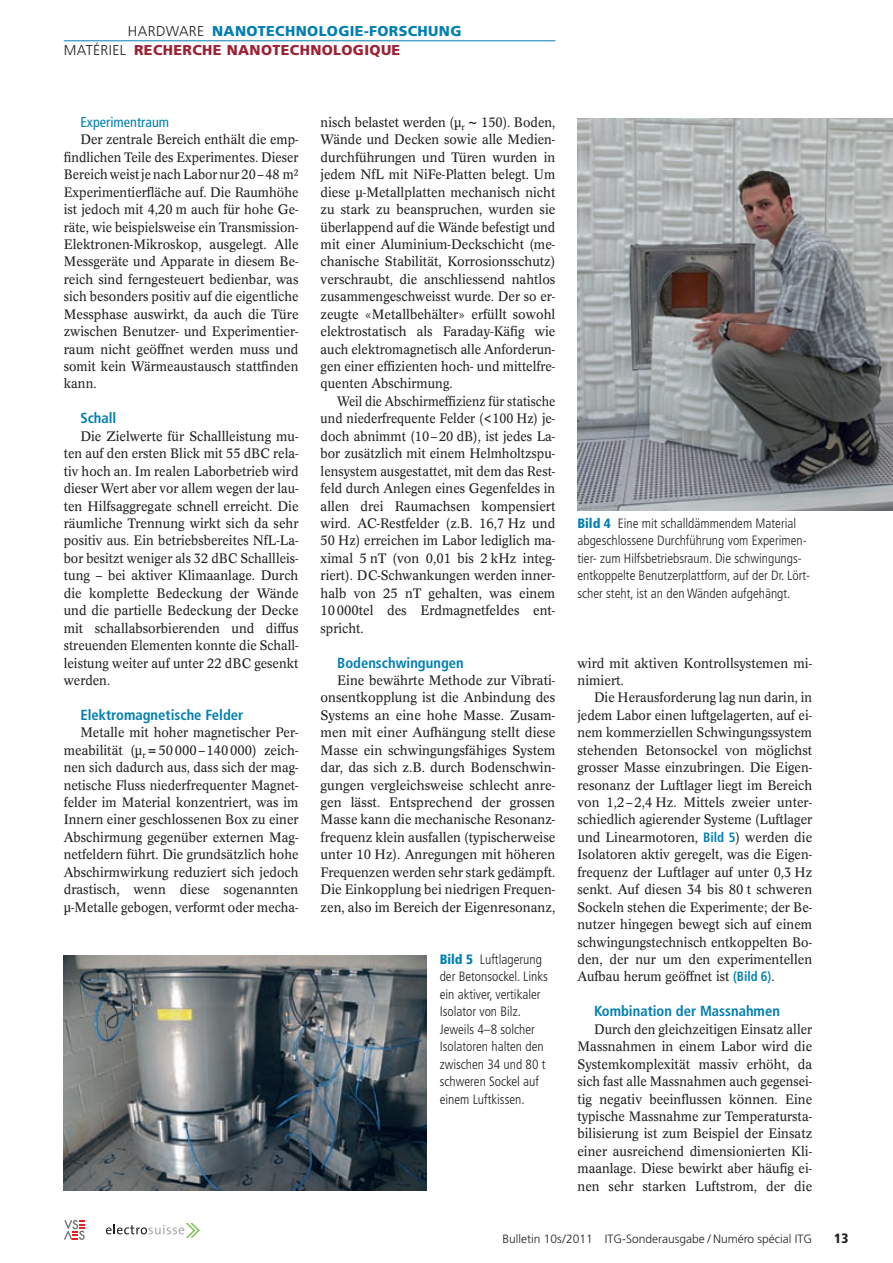
<style>
.page{position:relative;width:893px;height:1263px;background:#fff}
.page>*{position:absolute;margin:0;border:0;box-sizing:border-box;transform-origin:0 0}
.t1{font:700 condensed 14.7px "Frutiger LT Std";color:#007fb1}
.t2{font:900 14.25px/19.2px "Frutiger LT Std";letter-spacing:.025em;color:#9f2033}
.t3{font:condensed 14.25px "Frutiger LT Std";color:#007fb1}
.t4{font:13.5px/17.4px "Concorde BQ";color:#231f20;text-align:justify;scale:.95 1}
.t5{font:13.5px/17.4px "Concorde BQ";color:#231f20;text-align:justify;scale:.94 1}
.t6{font:13.5px/17.4px "Concorde BQ";color:#231f20;text-align:justify}
.t7{font:13.5px/17.4px "Concorde BQ";color:#231f20;text-align:justify;scale:.96 1}
.t8{font:13.5px/17.4px "Concorde BQ";color:#231f20;text-align:justify;scale:.91 1}
.t9{font:300 condensed 13.5px/17.4px "Frutiger LT Std";color:#231f20}
.t10{font:900 condensed 13.5px "Frutiger LT Std";color:#231f20}
.t11{font:300 12px "Frutiger LT Std";color:#231f20}
.s1{font-weight:300;color:#231f20}
.s2{color:#007fb1}
.s3{font-weight:900;color:#007fb1}
.s4{font-family:"Frutiger LT Std";font-weight:700;font-stretch:condensed;color:#007fb1}
</style>
<div class="page">
<hr style="left:64px;top:40px;width:491px;height:1px;background:#007fb1">
<svg style="left:106px;top:1223px;width:94px;height:15px"></svg>
<svg style="left:64px;top:1220px;width:21px;height:20px"></svg>
<img style="left:577px;top:118px;width:316px;height:392px">
<img style="left:64px;top:955px;width:363px;height:236px">
<p class="t2" style="left:64px;top:22px;width:399px;text-indent:64px"><span class="s1">Hardware</span> <span class="s2">NANOTECHNOLOGIE-FORSCHUNG<br></span><span class="s1">Matériel</span> RECHERCHE NANOTECHNOLOGIQUE</p>
<p class="t3" style="left:80px;top:114px;width:90px">Experimentraum</p>
<p class="t4" style="left:64px;top:131px;width:249px;text-indent:17px">Der zentrale Bereich enthält die emp&shy;findlichen Teile des Experimentes. Dieser Bereich weist je nach Labor nur 20 – 48 m²<br>Experimentierfläche auf. Die Raumhöhe ist jedoch mit 4,20 m auch für hohe Ge&shy;räte, wie beispielsweise ein Transmission-Elektronen-Mikroskop, ausgelegt. Alle Messgeräte und Apparate in diesem Be&shy;reich sind ferngesteuert bedienbar, was sich besonders positiv auf die eigentliche Messphase auswirkt, da auch die Türe zwischen Benutzer- und Experimentier&shy;raum nicht geöffnet werden muss und somit kein Wärmeaustausch stattfinden kann.</p>
<p class="t1" style="left:80px;top:409px;width:38px">Schall</p>
<p class="t7" style="left:64px;top:427px;width:246px;text-indent:17px">Die Zielwerte für Schallleistung mu&shy;ten auf den ersten Blick mit 55 dBC rela&shy;tiv hoch an. Im realen Laborbetrieb wird dieser Wert aber vor allem wegen der lau&shy;ten Hilfsaggregate schnell erreicht. Die räumliche Trennung wirkt sich da sehr positiv aus. Ein betriebsbereites NfL-La&shy;bor besitzt weniger als 32 dBC Schallleis&shy;tung – bei aktiver Klimaanlage. Durch die komplette Bedeckung der Wände und die partielle Bedeckung der Decke mit schallabsorbierenden und diffus streuenden Elementen konnte die Schall&shy;leistung weiter auf unter 22 dBC gesenkt werden.</p>
<p class="t1" style="left:80px;top:706px;width:164px">Elektromagnetische Felder</p>
<p class="t4" style="left:64px;top:724px;width:249px;text-indent:17px">Metalle mit hoher magnetischer Per&shy;meabilität (µ<sub>r</sub> = 50 000 – 140 000) zeich&shy;nen sich dadurch aus, dass sich der mag&shy;netische Fluss niederfrequenter Magnet&shy;felder im Material konzentriert, was im Innern einer geschlossenen Box zu einer Abschirmung gegenüber externen Mag&shy;netfeldern führt. Die grundsätzlich hohe Abschirmwirkung reduziert sich jedoch drastisch, wenn diese sogenannten µ-Metalle gebogen, verformt oder mecha-</p>
<p class="t4" style="left:321px;top:114px;width:249px">nisch belastet werden (µ<sub>r</sub> ~ 150). Boden, Wände und Decken sowie alle Medien&shy;durchführungen und Türen wurden in jedem NfL mit NiFe-Platten belegt. Um diese µ-Metallplatten mechanisch nicht zu stark zu beanspruchen, wurden sie überlappend auf die Wände befestigt und mit einer Aluminium-Deckschicht (me&shy;chanische Stabilität, Korrosionsschutz) verschraubt, die anschliessend nahtlos zusammengeschweisst wurde. Der so er&shy;zeugte «Metallbehälter» erfüllt sowohl elektrostatisch als Faraday-Käfig wie auch elektromagnetisch alle Anforderun&shy;gen einer effizienten hoch- und mittelfre&shy;quenten Abschirmung.</p>
<p class="t8" style="left:321px;top:393px;width:259px;text-indent:17px">Weil die Abschirmeffizienz für statische und niederfrequente Felder (&lt;100 Hz) je&shy;doch abnimmt (10 – 20 dB), ist jedes La&shy;bor zusätzlich mit einem Helmholtzspu&shy;lensystem ausgestattet, mit dem das Rest&shy;feld durch Anlegen eines Gegenfeldes in allen drei Raumachsen kompensiert wird. AC-Restfelder (z.B. 16,7 Hz und 50 Hz) erreichen im Labor lediglich ma&shy;ximal 5 nT (von 0,01 bis 2 kHz integ&shy;riert). DC-Schwankungen werden inner&shy;halb von 25 nT gehalten, was einem 10 000tel des Erdmagnetfeldes ent&shy;spricht.</p>
<p class="t1" style="left:337px;top:654px;width:128px">Bodenschwingungen</p>
<p class="t6" style="left:321px;top:672px;width:236px;text-indent:17px">Eine bewährte Methode zur Vibrati&shy;onsentkopplung ist die Anbindung des Systems an eine hohe Masse. Zusam&shy;men mit einer Aufhängung stellt diese Masse ein schwingungsfähiges System dar, das sich z.B. durch Bodenschwin&shy;gungen vergleichsweise schlecht anre&shy;gen lässt. Entsprechend der grossen Masse kann die mechanische Resonanz&shy;frequenz klein ausfallen (typischerweise unter 10 Hz). Anregungen mit höheren Frequenzen werden sehr stark gedämpft.<br>Die Einkopplung bei niedrigen Frequen&shy;zen, also im Bereich der Eigenresonanz,</p>
<p class="t9" style="left:440px;top:951px;width:110px"><span class="s3">Bild 5</span> Luftlagerung der Betonsockel. Links ein aktiver, vertikaler<br>Isolator von Bilz.<br>Jeweils 4–8 solcher<br>Isolatoren halten den zwischen 34 und 80 t schweren Sockel auf einem Luftkissen.</p>
<p class="t9" style="left:577px;top:515px;width:234px"><span class="s3">Bild 4</span> Eine mit schalldämmendem Material abgeschlossene Durchführung vom Experimen&shy;tier- zum Hilfsbetriebsraum. Die schwingungs&shy;entkoppelte Benutzerplattform, auf der Dr. Lört&shy;scher steht, ist an den Wänden aufgehängt.</p>
<p class="t6" style="left:577px;top:654px;width:236px">wird mit aktiven Kontrollsystemen mi&shy;nimiert.</p>
<p class="t5" style="left:577px;top:689px;width:251px;text-indent:17px">Die Herausforderung lag nun darin, in jedem Labor einen luftgelagerten, auf ei&shy;nem kommerziellen Schwingungssystem stehenden Betonsockel von möglichst grosser Masse einzubringen. Die Eigen&shy;resonanz der Luftlager liegt im Bereich von 1,2 – 2,4 Hz. Mittels zweier unter&shy;schiedlich agierender Systeme (Luftlager und Linearmotoren, <span class="s4">Bild 5</span>) werden die Isolatoren aktiv geregelt, was die Eigen&shy;frequenz der Luftlager auf unter 0,3 Hz senkt. Auf diesen 34 bis 80 t schweren Sockeln stehen die Experimente; der Be&shy;nutzer hingegen bewegt sich auf einem schwingungstechnisch entkoppelten Bo&shy;den, der nur um den experimentellen Aufbau herum geöffnet ist <span class="s4">(Bild 6)</span>.</p>
<p class="t1" style="left:594px;top:1002px;width:187px">Kombination der Massnahmen</p>
<p class="t4" style="left:577px;top:1020px;width:249px;text-indent:17px">Durch den gleichzeitigen Einsatz aller Massnahmen in einem Labor wird die Systemkomplexität massiv erhöht, da sich fast alle Massnahmen auch gegensei&shy;tig negativ beeinflussen können. Eine typische Massnahme zur Temperatursta&shy;bilisierung ist zum Beispiel der Einsatz einer ausreichend dimensionierten Kli&shy;maanlage. Diese bewirkt aber häufig ei&shy;nen sehr starken Luftstrom, der die</p>
<p class="t11" style="left:502px;top:1232px;width:311px">Bulletin 10s / 2011 itG-Sonderausgabe / Numéro spécial itG</p>
<p class="t10" style="left:834px;top:1230px;width:16px">13</p>
</div>
